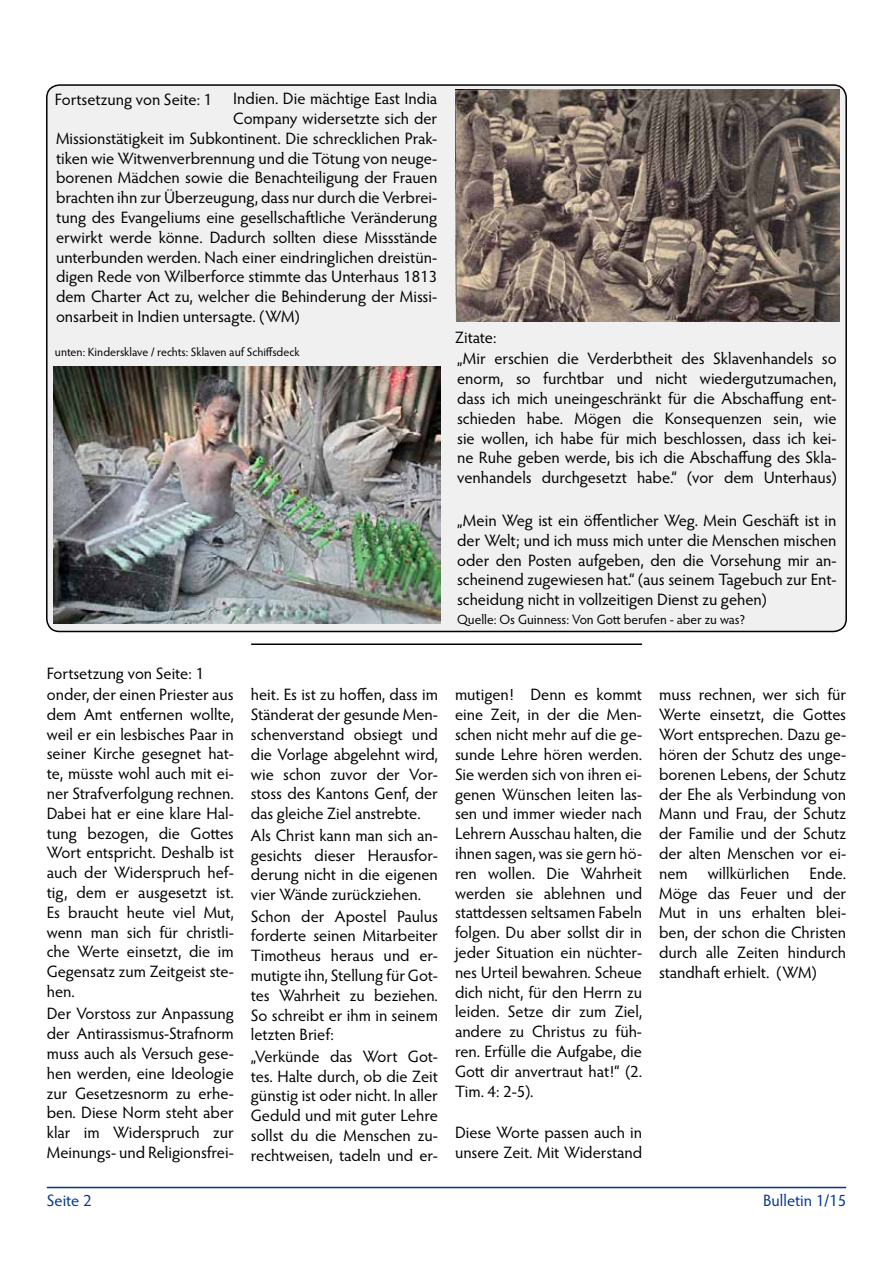
<style>
.page{position:relative;width:893px;height:1263px;background:#fff}
.page>*{position:absolute;margin:0;border:0;box-sizing:border-box;transform-origin:0 0}
.t1{font:16.5px/19.8px "Hypatia Sans Pro";color:#000;text-align:justify}
.t2{font:16.5px "Hypatia Sans Pro";color:#00378d}
.t3{font:13.5px "Hypatia Sans Pro";letter-spacing:-.005em;color:#000}
.t4{font:12px "Hypatia Sans Pro";letter-spacing:-.005em;color:#000}
</style>
<div class="page">
<hr style="left:47px;top:1187px;width:799px;height:1px;background:#00378d">
<div style="left:47px;top:85px;width:799px;height:546px;background:#f0f0f0;border-radius:13px"></div>
<img style="left:455px;top:89px;width:385px;height:232px">
<img style="left:54px;top:366px;width:386px;height:258px">
<hr style="left:251px;top:643px;width:391px;height:2px;background:#000">
<p class="t1" style="left:233px;top:88px;width:205px">Indien. Die mächtige East India</p>
<p class="t1" style="left:233px;top:108px;width:206px">Company widersetzte sich der</p>
<p class="t1" style="left:56px;top:128px;width:383px">Missionstätigkeit im Subkontinent. Die schrecklichen Prak-</p>
<p class="t1" style="left:56px;top:147px;width:383px">tiken wie Witwenverbrennung und die Tötung von neuge-</p>
<p class="t1" style="left:56px;top:167px;width:383px">borenen Mädchen sowie die Benachteiligung der Frauen</p>
<p class="t1" style="left:56px;top:187px;width:383px">brachten ihn zur Überzeugung, dass nur durch die Verbrei-</p>
<p class="t1" style="left:56px;top:207px;width:383px">tung des Evangeliums eine gesellschaftliche Veränderung</p>
<p class="t1" style="left:56px;top:227px;width:383px">erwirkt werde könne. Dadurch sollten diese Missstände</p>
<p class="t1" style="left:56px;top:246px;width:383px">unterbunden werden. Nach einer eindringlichen dreistün-</p>
<p class="t1" style="left:56px;top:266px;width:383px">digen Rede von Wilberforce stimmte das Unterhaus 1813</p>
<p class="t1" style="left:56px;top:286px;width:383px">dem Charter Act zu, welcher die Behinderung der Missi-</p>
<p class="t1" style="left:56px;top:306px;width:245px">onsarbeit in Indien untersagte. (WM)</p>
<p class="t1" style="left:55px;top:89px;width:159px">Fortsetzung von Seite: 1</p>
<p class="t4" style="left:55px;top:344px;width:246px">unten: Kindersklave / rechts: Sklaven auf Schiffsdeck</p>
<p class="t1" style="left:455px;top:327px;width:383px;text-align:left">Zitate:<br>„Mir erschien die Verderbtheit des Sklavenhandels so enorm, so furchtbar und nicht wiedergutzumachen, dass ich mich uneingeschränkt für die Abschaffung ent&shy;schieden habe. Mögen die Konsequenzen sein, wie sie wollen, ich habe für mich beschlossen, dass ich kei&shy;ne Ruhe geben werde, bis ich die Abschaffung des Skla&shy;venhandels durchgesetzt habe.“ (vor dem Unterhaus)</p>
<p class="t1" style="left:457px;top:510px;width:381px">„Mein Weg ist ein öffentlicher Weg. Mein Geschäft ist in der Welt; und ich muss mich unter die Menschen mischen oder den Posten aufgeben, den die Vorsehung mir an&shy;scheinend zugewiesen hat.“ (aus seinem Tagebuch zur Ent&shy;scheidung nicht in vollzeitigen Dienst zu gehen)</p>
<p class="t3" style="left:457px;top:610px;width:290px">Quelle: Os Guinness: Von Gott berufen - aber zu was?</p>
<p class="t1" style="left:47px;top:663px;width:159px">Fortsetzung von Seite: 1</p>
<p class="t1" style="left:47px;top:684px;width:189px">onder, der einen Priester aus dem Amt entfernen wollte, weil er ein lesbisches Paar in seiner Kirche gesegnet hat&shy;te, müsste wohl auch mit ei&shy;ner Strafverfolgung rechnen.<br>Dabei hat er eine klare Hal&shy;tung bezogen, die Gottes Wort entspricht. Deshalb ist auch der Widerspruch hef&shy;tig, dem er ausgesetzt ist.<br>Es braucht heute viel Mut, wenn man sich für christli&shy;che Werte einsetzt, die im Gegensatz zum Zeitgeist ste&shy;hen.</p>
<p class="t1" style="left:47px;top:1003px;width:189px">Der Vorstoss zur Anpassung der Antirassismus-Strafnorm muss auch als Versuch gese&shy;hen werden, eine Ideologie zur Gesetzesnorm zu erhe&shy;ben. Diese Norm steht aber klar im Widerspruch zur Meinungs- und Religionsfrei-</p>
<p class="t1" style="left:251px;top:684px;width:189px">heit. Es ist zu hoffen, dass im Ständerat der gesunde Men&shy;schenverstand obsiegt und die Vorlage abgelehnt wird, wie schon zuvor der Vor&shy;stoss des Kantons Genf, der das gleiche Ziel anstrebte.</p>
<p class="t1" style="left:251px;top:825px;width:189px">Als Christ kann man sich an&shy;gesichts dieser Herausfor&shy;derung nicht in die eigenen vier Wände zurückziehen.</p>
<p class="t1" style="left:251px;top:905px;width:189px">Schon der Apostel Paulus forderte seinen Mitarbeiter Timotheus heraus und er&shy;mutigte ihn, Stellung für Got&shy;tes Wahrheit zu beziehen.<br>So schreibt er ihm in seinem letzten Brief:</p>
<p class="t1" style="left:251px;top:1046px;width:189px">„Verkünde das Wort Got&shy;tes. Halte durch, ob die Zeit günstig ist oder nicht. In aller Geduld und mit guter Lehre sollst du die Menschen zu&shy;rechtweisen, tadeln und er-</p>
<p class="t1" style="left:455px;top:684px;width:189px">mutigen! Denn es kommt eine Zeit, in der die Men&shy;schen nicht mehr auf die ge&shy;sunde Lehre hören werden.<br>Sie werden sich von ihren ei&shy;genen Wünschen leiten las&shy;sen und immer wieder nach Lehrern Ausschau halten, die ihnen sagen, was sie gern hö&shy;ren wollen. Die Wahrheit werden sie ablehnen und stattdessen seltsamen Fabeln folgen. Du aber sollst dir in jeder Situation ein nüchter&shy;nes Urteil bewahren. Scheue dich nicht, für den Herrn zu leiden. Setze dir zum Ziel, andere zu Christus zu füh&shy;ren. Erfülle die Aufgabe, die Gott dir anvertraut hat!“ (2.<br>Tim. 4: 2-5).</p>
<p class="t1" style="left:455px;top:1122px;width:189px">Diese Worte passen auch in unsere Zeit. Mit Widerstand</p>
<p class="t1" style="left:659px;top:684px;width:189px">muss rechnen, wer sich für Werte einsetzt, die Gottes Wort entsprechen. Dazu ge&shy;hören der Schutz des unge&shy;borenen Lebens, der Schutz der Ehe als Verbindung von Mann und Frau, der Schutz der Familie und der Schutz der alten Menschen vor ei&shy;nem willkürlichen Ende.<br>Möge das Feuer und der Mut in uns erhalten blei&shy;ben, der schon die Christen durch alle Zeiten hindurch standhaft erhielt. (WM)</p>
<p class="t2" style="left:47px;top:1189px;width:46px">Seite 2</p>
<p class="t2" style="left:763px;top:1189px;width:85px">Bulletin 1/15</p>
</div>
